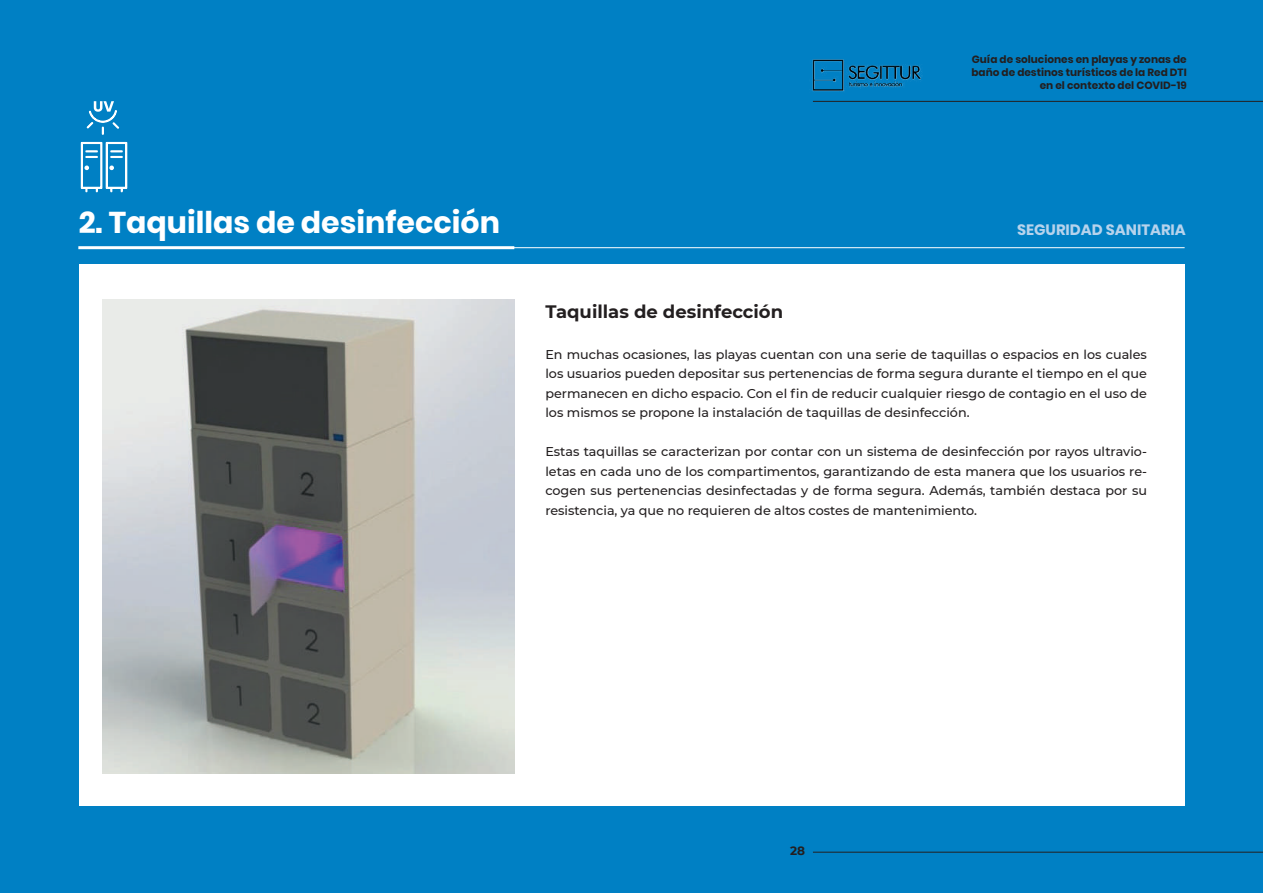
<style>
.page{position:relative;width:1263px;height:893px;background:#0080c4}
.page>*{position:absolute;margin:0;border:0;box-sizing:border-box;transform-origin:0 0}
.t1{font:700 30px "Poppins";color:#fff}
.t2{font:700 18px "Montserrat";color:#231f20}
.t3{font:700 15px "Poppins";color:#b7d3ec}
.t4{font:500 12.75px/19.5px "Montserrat";color:#231f20;text-align:justify}
.t5{font:700 12px "Montserrat";color:#231f20}
.t6{font:700 10.5px/12.8px "Poppins";color:#231f20;text-align:right}
</style>
<div class="page">
<hr style="left:813px;top:852px;width:450px;height:1px;background:#231f20">
<hr style="left:813px;top:101px;width:450px;height:1px;background:#231f20">
<img style="left:812px;top:60px;width:110px;height:32px">
<hr style="left:78px;top:246px;width:436px;height:3px;background:#fff">
<hr style="left:483px;top:247px;width:701px;height:1px;background:#fff">
<div style="left:79px;top:264px;width:1105px;height:542px;background:#fff"></div>
<img style="left:103px;top:300px;width:411px;height:474px">
<svg style="left:80px;top:101px;width:48px;height:92px"></svg>
<p class="t6" style="left:971px;top:53px;width:217px">Guía de soluciones en playas y zonas de baño de destinos turísticos de la Red DTI en el contexto del COVID-19</p>
<h1 class="t1" style="left:79px;top:206px;width:423px">2. Taquillas de desinfección</h1>
<p class="t3" style="left:1017px;top:221px;width:170px">SEGURIDAD SANITARIA</p>
<h2 class="t2" style="left:545px;top:299px;width:239px">Taquillas de desinfección</h2>
<p class="t4" style="left:545px;top:344px;width:603px">En muchas ocasiones, las playas cuentan con una serie de taquillas o espacios en los cuales los usuarios pueden depositar sus pertenencias de forma segura durante el tiempo en el que permanecen en dicho espacio. Con el fin de reducir cualquier riesgo de contagio en el uso de los mismos se propone la instalación de taquillas de desinfección.</p>
<p class="t4" style="left:545px;top:441px;width:603px">Estas taquillas se caracterizan por contar con un sistema de desinfección por rayos ultravio&shy;letas en cada uno de los compartimentos, garantizando de esta manera que los usuarios re&shy;cogen sus pertenencias desinfectadas y de forma segura. Además, también destaca por su resistencia, ya que no requieren de altos costes de mantenimiento.</p>
<p class="t5" style="left:790px;top:842px;width:16px">28</p>
</div>
